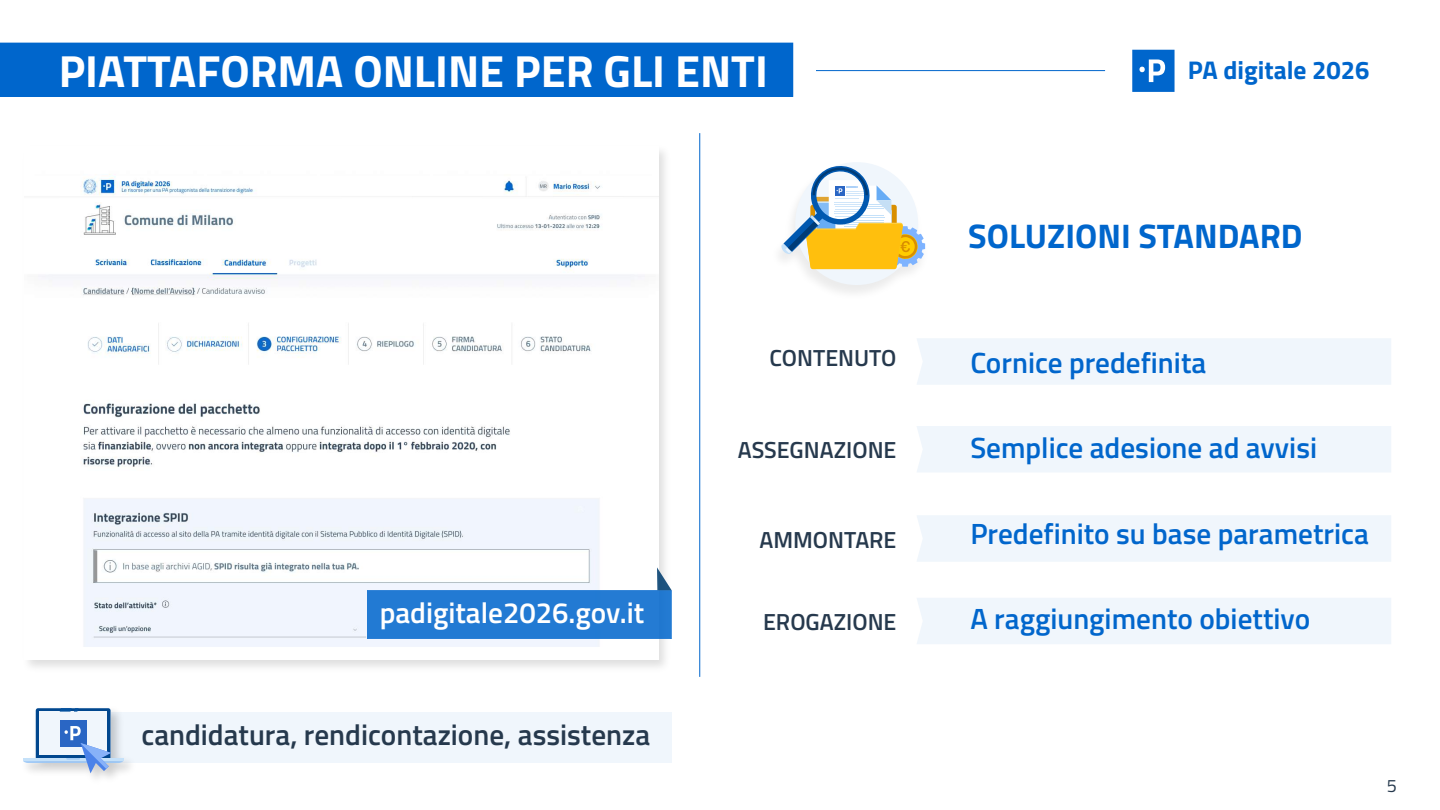
<style>
.page{position:relative;width:1440px;height:810px;background:#fff}
.page>*{position:absolute;margin:0;border:0;box-sizing:border-box;transform-origin:0 0}
.t1{font:700 45.08px "Titillium Web";color:#fff}
.t2{font:700 34.12px "Titillium Web";color:#06c}
.t3{font:600 29.25px "Titillium Web";color:#0166cc}
.t4{font:600 29.25px "Titillium Web";color:#26394d}
.t5{font:600 29.25px "Titillium Web";color:#fff}
.t6{font:700 25.58px "Titillium Web";color:#06c}
.t7{font:600 23.25px "Titillium Web";color:#26394d}
.t8{font:18px "Titillium Web";color:#26394d}
</style>
<div class="page">
<div style="left:96px;top:712px;width:576px;height:52px;background:#f0f6fc"></div>
<div style="left:0;top:43px;width:793px;height:53px;background:#06c"></div>
<div style="left:0;top:43px;width:793px;height:54px;border:1px solid #06c"></div>
<div style="left:795px;top:162px;width:123px;height:123px;background:#f0f6fc;border-radius:50%"></div>
<svg style="left:781px;top:165px;width:144px;height:104px"></svg>
<div style="left:917px;top:426px;width:474px;height:46px;background:#f0f6fc"></div>
<div style="left:917px;top:515px;width:474px;height:47px;background:#f0f6fc"></div>
<div style="left:917px;top:598px;width:474px;height:46px;background:#f0f6fc"></div>
<div style="left:917px;top:338px;width:474px;height:47px;background:#f0f6fc"></div>
<svg style="left:1132px;top:50px;width:43px;height:42px;background:#267dd3"></svg>
<hr style="left:816px;top:70px;width:289px;height:1px;background:#0166cc">
<img style="left:24px;top:173px;width:634px;height:474px">
<img style="left:90px;top:758px;width:50px;height:20px">
<svg style="left:23px;top:708px;width:100px;height:65px"></svg>
<div style="left:367px;top:590px;width:305px;height:49px;background:#227ad3;border:1px solid #06c"></div>
<svg style="left:657px;top:567px;width:15px;height:23px"></svg>
<hr style="left:699px;top:133px;width:1px;height:544px;background:#06c">
<h1 class="t1" style="left:59px;top:37px;width:711px">PIATTAFORMA ONLINE PER GLI ENTI</h1>
<p class="t7" style="left:769px;top:340px;width:129px">CONTENUTO</p>
<p class="t7" style="left:738px;top:433px;width:160px">ASSEGNAZIONE</p>
<p class="t5" style="left:380px;top:591px;width:266px">padigitale2026.gov.it</p>
<p class="t4" style="left:141px;top:713px;width:510px">candidatura, rendicontazione, assistenza</p>
<p class="t7" style="left:759px;top:523px;width:139px">AMMONTARE</p>
<p class="t7" style="left:763px;top:604px;width:135px">EROGAZIONE</p>
<p class="t6" style="left:1188px;top:51px;width:183px">PA digitale 2026</p>
<p class="t2" style="left:968px;top:210px;width:336px">SOLUZIONI STANDARD</p>
<p class="t3" style="left:970px;top:341px;width:237px">Cornice predefinita</p>
<p class="t3" style="left:970px;top:426px;width:348px">Semplice adesione ad avvisi</p>
<p class="t3" style="left:970px;top:512px;width:400px">Predefinito su base parametrica</p>
<p class="t3" style="left:970px;top:597px;width:341px">A raggiungimento obiettivo</p>
<p class="t8" style="left:1387px;top:772px;width:12px">5</p>
</div>
